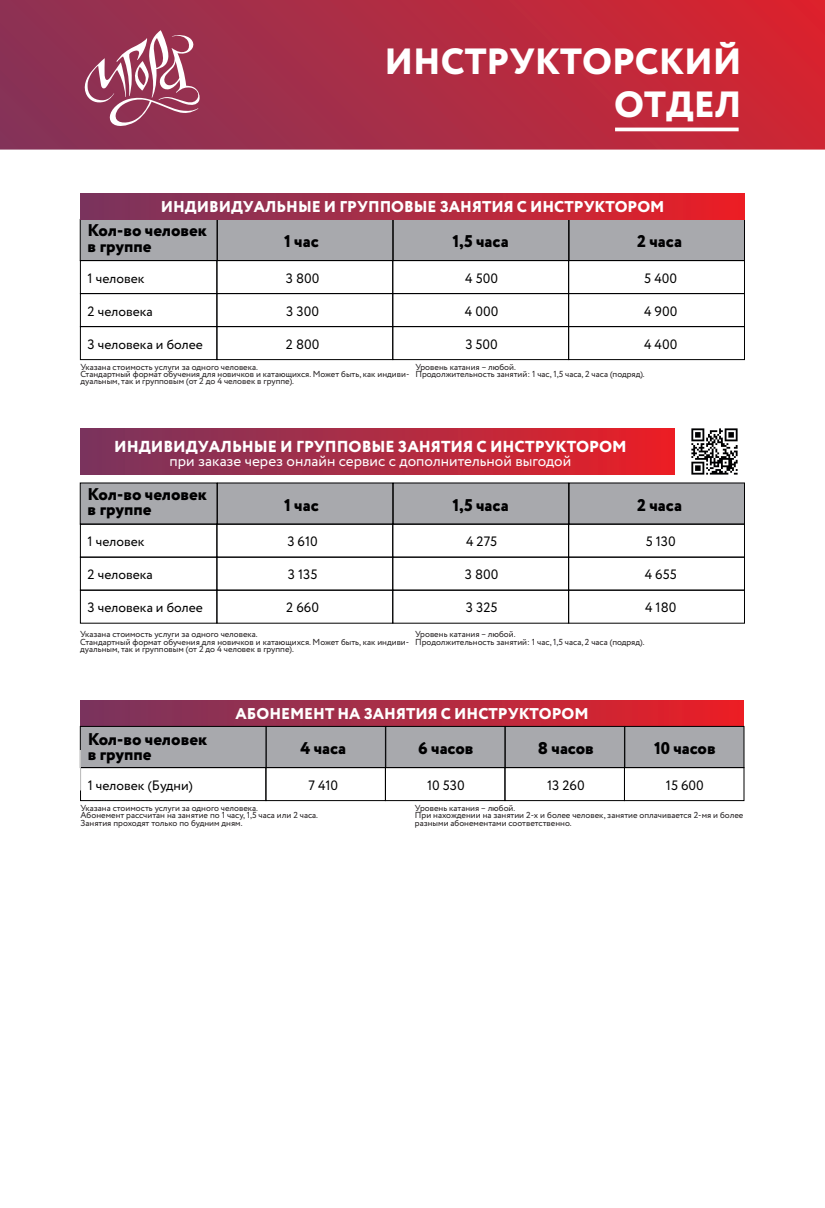
<style>
.page{position:relative;width:825px;height:1208px;background:#fff}
.page>*{position:absolute;margin:0;border:0;box-sizing:border-box;transform-origin:0 0}
.t1{font:800 36.45px/43.7px "Circe";color:#fff;text-align:right}
.t2{font:800 16.95px/15.6px "Circe";color:#000001}
.t3{font:800 15.9px "Circe";color:#fff}
.t4{font:800 15.6px "Circe";color:#fff}
.t5{font:15.09px "Circe";color:#fff}
.t6{font:13.56px "Circe";color:#000001}
.t7{font:8.7px/7.2px "Circe";color:#231f20}
</style>
<div class="page">
<div style="left:80px;top:701px;width:664px;height:25px;background:linear-gradient(to right,#76365f,#e82027)"></div>
<div style="left:80px;top:726px;width:186px;height:42px;background:#a8a9ad;border:1px solid #000001"></div>
<div style="left:266px;top:726px;width:120px;height:42px;background:#a8a9ad;border:1px solid #000001"></div>
<div style="left:80px;top:767px;width:186px;height:34px;border:1px solid #000001"></div>
<div style="left:266px;top:767px;width:120px;height:34px;border:1px solid #000001"></div>
<div style="left:385px;top:726px;width:120px;height:42px;background:#a8a9ad;border:1px solid #000001"></div>
<div style="left:385px;top:767px;width:120px;height:34px;border:1px solid #000001"></div>
<div style="left:505px;top:726px;width:120px;height:42px;background:#a8a9ad;border:1px solid #000001"></div>
<div style="left:505px;top:767px;width:120px;height:34px;border:1px solid #000001"></div>
<div style="left:624px;top:726px;width:120px;height:42px;background:#a8a9ad;border:1px solid #000001"></div>
<div style="left:624px;top:767px;width:120px;height:34px;border:1px solid #000001"></div>
<hr style="left:80px;top:750px;width:1px;height:40px;background:#fff">
<div style="left:80px;top:219px;width:137px;height:42px;background:#a8a9ad"></div>
<div style="left:217px;top:219px;width:176px;height:42px;background:#a8a9ad"></div>
<div style="left:80px;top:260px;width:137px;height:34px;border:1px solid #000001"></div>
<div style="left:80px;top:293px;width:137px;height:34px;border:1px solid #000001"></div>
<div style="left:80px;top:326px;width:137px;height:34px;border:1px solid #000001"></div>
<div style="left:216px;top:260px;width:177px;height:34px;border:1px solid #000001"></div>
<div style="left:216px;top:293px;width:177px;height:34px;border:1px solid #000001"></div>
<div style="left:216px;top:326px;width:177px;height:34px;border:1px solid #000001"></div>
<div style="left:393px;top:219px;width:176px;height:42px;background:#a8a9ad"></div>
<div style="left:392px;top:260px;width:177px;height:34px;border:1px solid #000001"></div>
<div style="left:392px;top:293px;width:177px;height:34px;border:1px solid #000001"></div>
<div style="left:392px;top:326px;width:177px;height:34px;border:1px solid #000001"></div>
<div style="left:569px;top:219px;width:176px;height:42px;background:#a8a9ad"></div>
<div style="left:568px;top:260px;width:177px;height:34px;border:1px solid #000001"></div>
<div style="left:568px;top:293px;width:177px;height:34px;border:1px solid #000001"></div>
<div style="left:568px;top:326px;width:177px;height:34px;border:1px solid #000001"></div>
<div style="left:80px;top:483px;width:137px;height:41px;background:#a8a9ad"></div>
<div style="left:217px;top:482px;width:176px;height:42px;background:#a8a9ad"></div>
<div style="left:80px;top:524px;width:137px;height:33px;border:1px solid #000001"></div>
<div style="left:80px;top:557px;width:137px;height:33px;border:1px solid #000001"></div>
<div style="left:80px;top:590px;width:137px;height:33px;border:1px solid #000001"></div>
<div style="left:216px;top:524px;width:177px;height:33px;border:1px solid #000001"></div>
<div style="left:216px;top:557px;width:177px;height:33px;border:1px solid #000001"></div>
<div style="left:216px;top:590px;width:177px;height:33px;border:1px solid #000001"></div>
<div style="left:393px;top:482px;width:176px;height:42px;background:#a8a9ad"></div>
<div style="left:392px;top:524px;width:177px;height:33px;border:1px solid #000001"></div>
<div style="left:392px;top:557px;width:177px;height:33px;border:1px solid #000001"></div>
<div style="left:392px;top:590px;width:177px;height:33px;border:1px solid #000001"></div>
<div style="left:569px;top:482px;width:176px;height:42px;background:#a8a9ad"></div>
<div style="left:568px;top:524px;width:177px;height:33px;border:1px solid #000001"></div>
<div style="left:568px;top:557px;width:177px;height:33px;border:1px solid #000001"></div>
<div style="left:568px;top:590px;width:177px;height:33px;border:1px solid #000001"></div>
<div style="left:80px;top:194px;width:665px;height:25px;background:linear-gradient(to right,#76365f,#e82026)"></div>
<div style="left:80px;top:428px;width:594px;height:46px;background:linear-gradient(to right,#76365f,#e82027)"></div>
<img style="left:691px;top:428px;width:47px;height:47px">
<svg style="left:0;top:0;width:825px;height:150px;background:#b02d44"></svg>
<svg style="left:82px;top:30px;width:119px;height:98px;background:#a85771"></svg>
<h1 class="t1" style="left:384px;top:41px;width:359px">ИНСТРУКТОРСКИЙ<br>ОТДЕЛ</h1>
<h3 class="t4" style="left:161px;top:196px;width:505px">ИНДИВИДУАЛЬНЫЕ И ГРУППОВЫЕ ЗАНЯТИЯ С ИНСТРУКТОРОМ</h3>
<h2 class="t2" style="left:88px;top:224px;width:121px">Кол-во человек в группе</h2>
<h2 class="t2" style="left:284px;top:235px;width:36px">1 час</h2>
<h3 class="t6" style="left:88px;top:269px;width:58px">1 человек</h3>
<h3 class="t6" style="left:286px;top:269px;width:35px">3 800</h3>
<h3 class="t6" style="left:286px;top:302px;width:34px">3 300</h3>
<h3 class="t6" style="left:286px;top:335px;width:35px">2 800</h3>
<h3 class="t6" style="left:88px;top:302px;width:67px">2 человека</h3>
<h3 class="t6" style="left:88px;top:335px;width:117px">3 человека и более</h3>
<h2 class="t2" style="left:452px;top:235px;width:58px">1,5 часа</h2>
<h3 class="t6" style="left:465px;top:269px;width:34px">4 500</h3>
<h3 class="t6" style="left:465px;top:302px;width:35px">4 000</h3>
<h3 class="t6" style="left:465px;top:335px;width:34px">3 500</h3>
<h2 class="t2" style="left:637px;top:235px;width:46px">2 часа</h2>
<h3 class="t6" style="left:644px;top:269px;width:34px">5 400</h3>
<h3 class="t6" style="left:644px;top:302px;width:35px">4 900</h3>
<h3 class="t6" style="left:644px;top:335px;width:35px">4 400</h3>
<p class="t7" style="left:80px;top:363px;width:331px">Указана стоимость услуги за одного человека.<br>Стандартный формат обучения для новичков и катающихся. Может быть, как индиви&shy;дуальным, так и групповым (от 2 до 4 человек в группе).</p>
<p class="t7" style="left:415px;top:363px;width:231px">Уровень катания – любой.<br>Продолжительность занятий: 1 час, 1,5 часа, 2 часа (подряд).</p>
<h3 class="t3" style="left:114px;top:435px;width:514px">ИНДИВИДУАЛЬНЫЕ И ГРУППОВЫЕ ЗАНЯТИЯ С ИНСТРУКТОРОМ</h3>
<h3 class="t5" style="left:170px;top:451px;width:403px">при заказе через онлайн сервис с дополнительной выгодой</h3>
<h2 class="t2" style="left:88px;top:487px;width:121px">Кол-во человек в группе</h2>
<h2 class="t2" style="left:284px;top:498px;width:36px">1 час</h2>
<h3 class="t6" style="left:88px;top:533px;width:58px">1 человек</h3>
<h3 class="t6" style="left:287px;top:533px;width:32px">3 610</h3>
<h3 class="t6" style="left:288px;top:565px;width:31px">3 135</h3>
<h3 class="t6" style="left:286px;top:599px;width:34px">2 660</h3>
<h3 class="t6" style="left:88px;top:566px;width:67px">2 человека</h3>
<h3 class="t6" style="left:88px;top:599px;width:117px">3 человека и более</h3>
<h2 class="t2" style="left:452px;top:498px;width:58px">1,5 часа</h2>
<h3 class="t6" style="left:466px;top:533px;width:33px">4 275</h3>
<h3 class="t6" style="left:465px;top:565px;width:35px">3 800</h3>
<h3 class="t6" style="left:466px;top:599px;width:33px">3 325</h3>
<h2 class="t2" style="left:637px;top:498px;width:46px">2 часа</h2>
<h3 class="t6" style="left:646px;top:533px;width:32px">5 130</h3>
<h3 class="t6" style="left:645px;top:565px;width:34px">4 655</h3>
<h3 class="t6" style="left:645px;top:599px;width:33px">4 180</h3>
<p class="t7" style="left:80px;top:631px;width:331px">Указана стоимость услуги за одного человека.<br>Стандартный формат обучения для новичков и катающихся. Может быть, как индиви&shy;дуальным, так и групповым (от 2 до 4 человек в группе).</p>
<p class="t7" style="left:415px;top:631px;width:231px">Уровень катания – любой.<br>Продолжительность занятий: 1 час, 1,5 часа, 2 часа (подряд).</p>
<h3 class="t4" style="left:236px;top:703px;width:354px">АБОНЕМЕНТ НА ЗАНЯТИЯ С ИНСТРУКТОРОМ</h3>
<h2 class="t2" style="left:88px;top:732px;width:121px">Кол-во человек в группе</h2>
<h2 class="t2" style="left:300px;top:741px;width:47px">4 часа</h2>
<h2 class="t2" style="left:418px;top:741px;width:57px">6 часов</h2>
<h2 class="t2" style="left:538px;top:741px;width:58px">8 часов</h2>
<h2 class="t2" style="left:654px;top:741px;width:63px">10 часов</h2>
<h3 class="t6" style="left:88px;top:776px;width:107px">1 человек (Будни)</h3>
<h3 class="t6" style="left:308px;top:776px;width:31px">7 410</h3>
<h3 class="t6" style="left:427px;top:776px;width:39px">10 530</h3>
<h3 class="t6" style="left:547px;top:776px;width:39px">13 260</h3>
<h3 class="t6" style="left:666px;top:776px;width:40px">15 600</h3>
<p class="t7" style="left:80px;top:805px;width:239px">Указана стоимость услуги за одного человека.<br>Абонемент рассчитан на занятие по 1 часу, 1,5 часа или 2 часа.<br>Занятия проходят только по будним дням.</p>
<p class="t7" style="left:415px;top:805px;width:330px">Уровень катания – любой.<br>При нахождении на занятии 2-х и более человек, занятие оплачивается 2-мя и более разными абонементами соответственно.</p>
</div>
